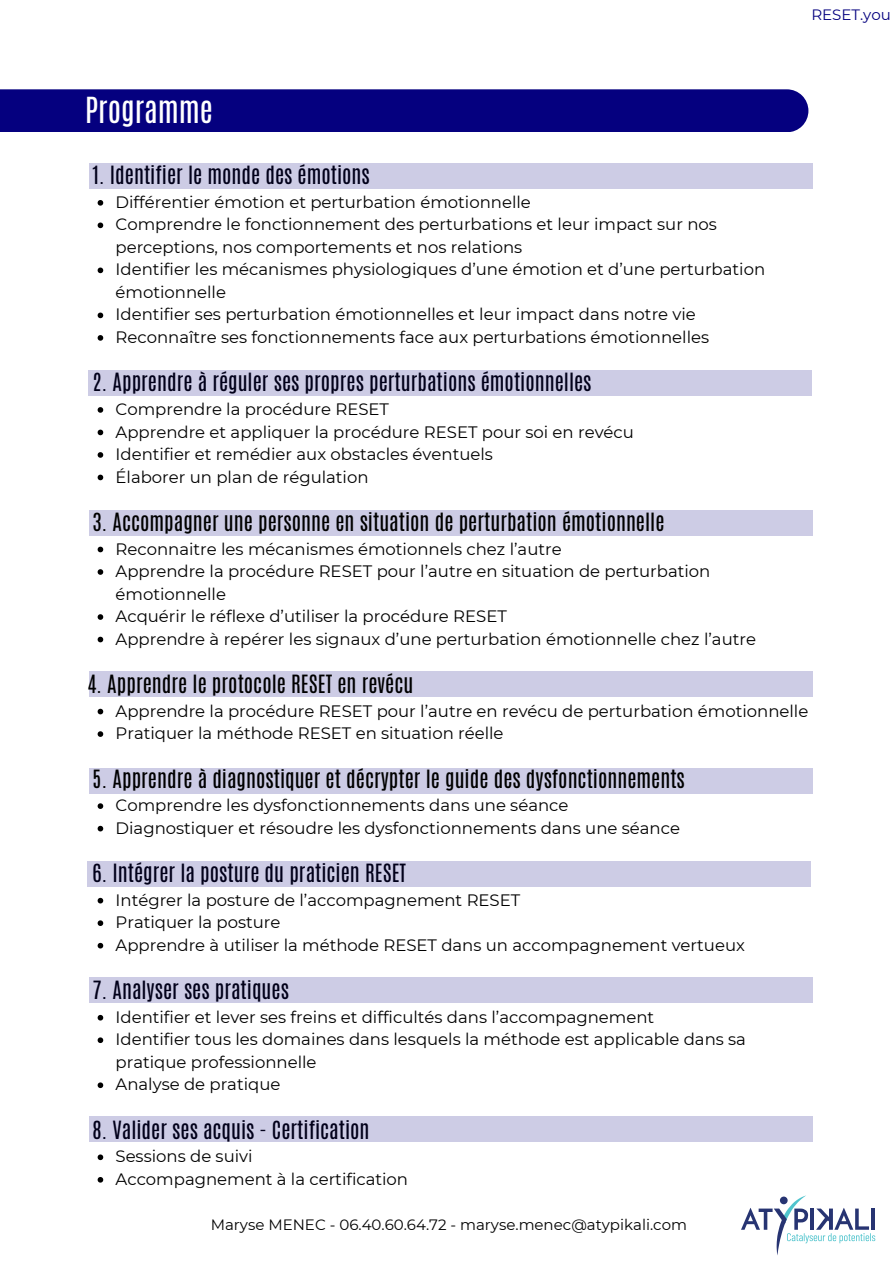
<style>
.page{position:relative;width:894px;height:1264px;background:#fff}
.page>*{position:absolute;margin:0;border:0;box-sizing:border-box;transform-origin:0 0}
.t1{font:30px "Antonio";color:#fff}
.t2{font:21px "Antonio";color:#000}
.t3{font:16.5px/22.5px "Montserrat";color:#000}
.t4{font:15px "Montserrat";color:#000}
.t5{font:15px "Montserrat";color:#05007f}
</style>
<div class="page">
<svg style="left:741px;top:1195px;width:134px;height:60px"></svg>
<div style="left:89px;top:671px;width:723px;height:25px;background:#cdcce5"></div>
<div style="left:0;top:89px;width:808px;height:43px;background:#05007f"></div>
<div style="left:89px;top:768px;width:723px;height:25px;background:#cdcce5"></div>
<div style="left:89px;top:510px;width:723px;height:25px;background:#cdcce5"></div>
<svg style="left:98px;top:200px;width:5px;height:6px"></svg>
<svg style="left:98px;top:222px;width:5px;height:6px"></svg>
<svg style="left:98px;top:267px;width:5px;height:6px"></svg>
<svg style="left:98px;top:312px;width:5px;height:6px"></svg>
<svg style="left:98px;top:335px;width:5px;height:6px"></svg>
<svg style="left:98px;top:407px;width:5px;height:6px"></svg>
<svg style="left:98px;top:429px;width:5px;height:6px"></svg>
<svg style="left:98px;top:452px;width:5px;height:6px"></svg>
<svg style="left:98px;top:474px;width:5px;height:6px"></svg>
<svg style="left:98px;top:546px;width:5px;height:6px"></svg>
<svg style="left:98px;top:569px;width:5px;height:6px"></svg>
<svg style="left:98px;top:614px;width:5px;height:6px"></svg>
<svg style="left:98px;top:636px;width:5px;height:6px"></svg>
<svg style="left:98px;top:708px;width:5px;height:6px"></svg>
<svg style="left:98px;top:731px;width:5px;height:6px"></svg>
<svg style="left:98px;top:803px;width:5px;height:6px"></svg>
<svg style="left:98px;top:825px;width:5px;height:6px"></svg>
<svg style="left:98px;top:897px;width:5px;height:6px"></svg>
<svg style="left:98px;top:920px;width:5px;height:6px"></svg>
<svg style="left:98px;top:942px;width:5px;height:6px"></svg>
<svg style="left:98px;top:1014px;width:5px;height:6px"></svg>
<svg style="left:98px;top:1037px;width:5px;height:6px"></svg>
<svg style="left:98px;top:1082px;width:5px;height:6px"></svg>
<svg style="left:98px;top:1154px;width:5px;height:6px"></svg>
<svg style="left:98px;top:1177px;width:5px;height:5px"></svg>
<div style="left:89px;top:163px;width:723px;height:25px;background:#cdcce5"></div>
<div style="left:88px;top:370px;width:723px;height:25px;background:#cdcce5"></div>
<div style="left:87px;top:861px;width:723px;height:25px;background:#cdcce5"></div>
<div style="left:89px;top:977px;width:723px;height:25px;background:#cdcce5"></div>
<div style="left:89px;top:1116px;width:723px;height:26px;background:#cdcce5"></div>
<p class="t1" style="left:85px;top:88px;width:129px">Programme</p>
<h2 class="t5" style="left:811px;top:5px;width:81px">RESET.you</h2>
<p class="t2" style="left:93px;top:160px;width:278px">1. Identifier le monde des émotions</p>
<p class="t3" style="left:115px;top:191px;width:417px">Différentier émotion et perturbation émotionnelle</p>
<p class="t3" style="left:115px;top:213px;width:602px">Comprendre le fonctionnement des perturbations et leur impact sur nos perceptions, nos comportements et nos relations</p>
<p class="t3" style="left:115px;top:258px;width:651px">Identifier les mécanismes physiologiques d’une émotion et d’une perturbation émotionnelle</p>
<p class="t3" style="left:115px;top:303px;width:581px">Identifier ses perturbation émotionnelles et leur impact dans notre vie</p>
<h2 class="t3" style="left:115px;top:326px;width:595px">Reconnaître ses fonctionnements face aux perturbations émotionnelles</h2>
<p class="t2" style="left:93px;top:367px;width:500px">2. Apprendre à réguler ses propres perturbations émotionnelles</p>
<p class="t3" style="left:115px;top:398px;width:275px">Comprendre la procédure RESET</p>
<p class="t3" style="left:115px;top:420px;width:520px">Apprendre et appliquer la procédure RESET pour soi en revécu</p>
<p class="t3" style="left:115px;top:443px;width:379px">Identifier et remédier aux obstacles éventuels</p>
<h2 class="t3" style="left:115px;top:465px;width:254px">Élaborer un plan de régulation</h2>
<p class="t2" style="left:93px;top:507px;width:573px">3. Accompagner une personne en situation de perturbation émotionnelle</p>
<p class="t3" style="left:115px;top:537px;width:447px">Reconnaitre les mécanismes émotionnels chez l’autre</p>
<p class="t3" style="left:115px;top:560px;width:596px">Apprendre la procédure RESET pour l’autre en situation de perturbation émotionnelle</p>
<p class="t3" style="left:115px;top:605px;width:393px">Acquérir le réflexe d’utiliser la procédure RESET</p>
<h2 class="t3" style="left:115px;top:627px;width:642px">Apprendre à repérer les signaux d’une perturbation émotionnelle chez l’autre</h2>
<p class="t2" style="left:87px;top:669px;width:327px">4. Apprendre le protocole RESET en revécu</p>
<p class="t3" style="left:115px;top:699px;width:694px">Apprendre la procédure RESET pour l’autre en revécu de perturbation émotionnelle</p>
<h2 class="t3" style="left:115px;top:722px;width:389px">Pratiquer la méthode RESET en situation réelle</h2>
<p class="t2" style="left:93px;top:763px;width:593px">5. Apprendre à diagnostiquer et décrypter le guide des dysfonctionnements</p>
<p class="t3" style="left:115px;top:794px;width:454px">Comprendre les dysfonctionnements dans une séance</p>
<h2 class="t3" style="left:115px;top:816px;width:565px">Diagnostiquer et résoudre les dysfonctionnements dans une séance</h2>
<p class="t2" style="left:93px;top:858px;width:315px">6. Intégrer la posture du praticien RESET</p>
<p class="t3" style="left:115px;top:888px;width:406px">Intégrer la posture de l’accompagnement RESET</p>
<p class="t3" style="left:115px;top:911px;width:166px">Pratiquer la posture</p>
<h2 class="t3" style="left:115px;top:933px;width:630px">Apprendre à utiliser la méthode RESET dans un accompagnement vertueux</h2>
<p class="t2" style="left:93px;top:975px;width:198px">7. Analyser ses pratiques</p>
<p class="t3" style="left:115px;top:1005px;width:540px">Identifier et lever ses freins et difficultés dans l’accompagnement</p>
<p class="t3" style="left:115px;top:1028px;width:631px">Identifier tous les domaines dans lesquels la méthode est applicable dans sa pratique professionnelle</p>
<h2 class="t3" style="left:115px;top:1073px;width:166px">Analyse de pratique</h2>
<p class="t2" style="left:93px;top:1114px;width:278px">8. Valider ses acquis - Certification</p>
<p class="t3" style="left:115px;top:1145px;width:138px">Sessions de suivi</p>
<p class="t3" style="left:115px;top:1167px;width:294px">Accompagnement à la certification</p>
<h1 class="t4" style="left:211px;top:1215px;width:477px">Maryse MENEC - 06.40.60.64.72 - maryse.menec@atypikali.com</h1>
</div>
